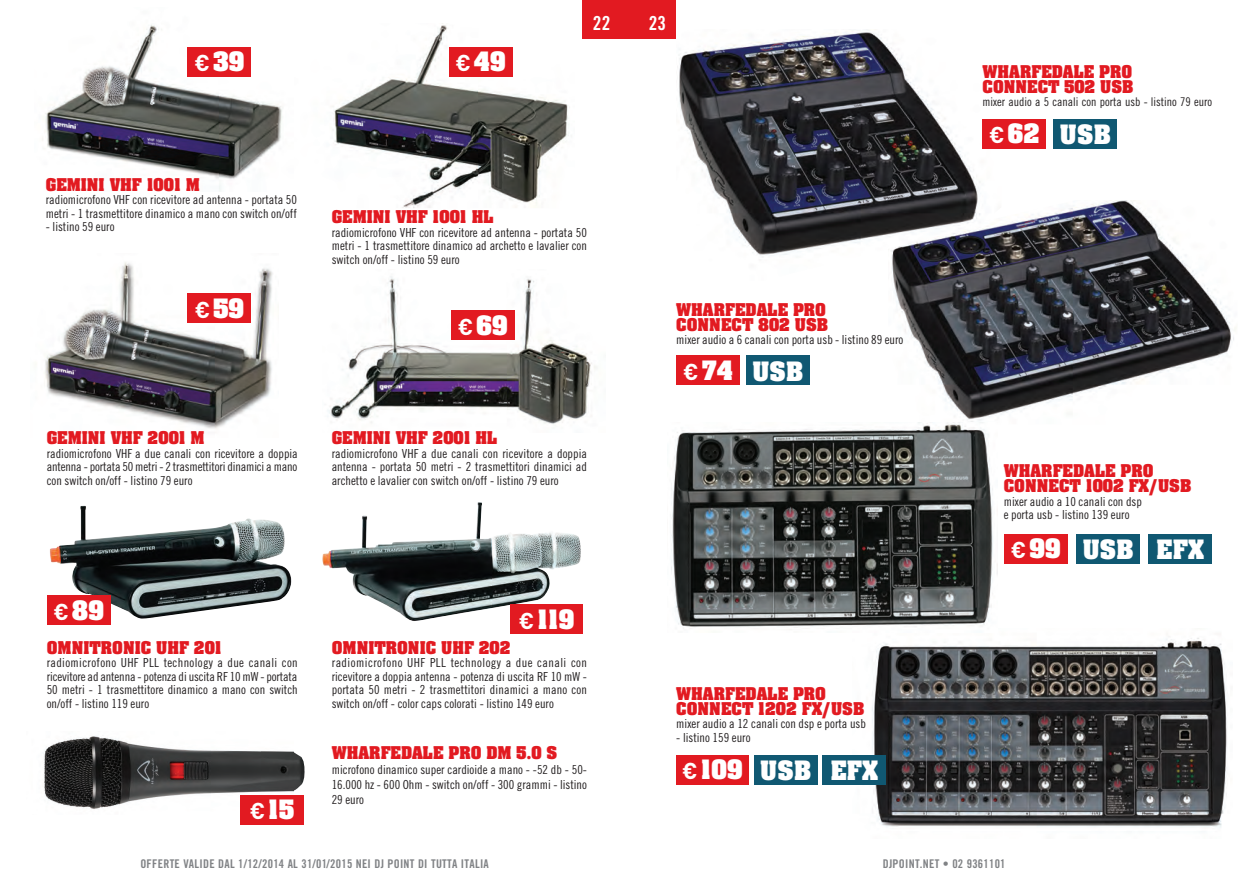
<style>
.page{position:relative;width:1259px;height:893px;background:#fff}
.page>*{position:absolute;margin:0;border:0;box-sizing:border-box;transform-origin:0 0}
.t1{font:700 22.8px "Aachen Std";letter-spacing:.015em;color:#fff}
.t2{font:19.35px "Trade Gothic LT Std Bd Cn 20";color:#fff}
.t3{font:700 15px/15px "Aachen Std";color:#e21a21}
.t4{font:12.45px/13.5px "Trade Gothic LT Std Cn 18";color:#231f20;text-align:justify}
.t5{font:12px "Trade Gothic LT Std Bd Cn 20";letter-spacing:.02em;color:#808285}
.t6{font:12px "Trade Gothic LT Std Cn 18";color:#231f20}
.s1{font-family:"DIN Pro"}
</style>
<div class="page">
<div style="left:583px;top:0;width:93px;height:38px;background:#e21a21"></div>
<img style="left:893px;top:200px;width:343px;height:223px">
<img style="left:872px;top:638px;width:355px;height:190px">
<img style="left:671px;top:423px;width:322px;height:206px">
<img style="left:679px;top:30px;width:322px;height:251px">
<div style="left:982px;top:119px;width:64px;height:30px;background:#e21a21"></div>
<div style="left:1053px;top:119px;width:64px;height:30px;background:#105872"></div>
<div style="left:676px;top:355px;width:64px;height:30px;background:#e21a21"></div>
<div style="left:746px;top:355px;width:64px;height:30px;background:#105872"></div>
<div style="left:1003px;top:534px;width:64px;height:30px;background:#e21a21"></div>
<div style="left:1076px;top:534px;width:64px;height:30px;background:#105872"></div>
<div style="left:1148px;top:534px;width:64px;height:30px;background:#105872"></div>
<div style="left:754px;top:755px;width:63px;height:30px;background:#105872"></div>
<div style="left:822px;top:755px;width:64px;height:30px;background:#105872"></div>
<div style="left:676px;top:755px;width:72px;height:30px;background:#e21a21"></div>
<img style="left:50px;top:506px;width:242px;height:113px">
<img style="left:322px;top:502px;width:259px;height:119px">
<img style="left:332px;top:23px;width:237px;height:185px">
<img style="left:42px;top:25px;width:240px;height:166px">
<img style="left:328px;top:276px;width:269px;height:148px">
<img style="left:45px;top:262px;width:228px;height:167px">
<div style="left:187px;top:47px;width:64px;height:30px;background:#e21a21"></div>
<div style="left:448px;top:47px;width:64px;height:30px;background:#e21a21"></div>
<div style="left:187px;top:293px;width:64px;height:30px;background:#e21a21"></div>
<div style="left:451px;top:310px;width:63px;height:30px;background:#e21a21"></div>
<div style="left:47px;top:595px;width:64px;height:30px;background:#e21a21"></div>
<div style="left:510px;top:604px;width:73px;height:30px;background:#e21a21"></div>
<img style="left:44px;top:736px;width:249px;height:73px">
<img style="left:261px;top:752px;width:44px;height:39px">
<div style="left:240px;top:795px;width:64px;height:30px;background:#e21a21"></div>
<h1 class="t1" style="left:194px;top:50px;width:51px"><span class="s1">€</span>39</h1>
<h1 class="t1" style="left:455px;top:50px;width:52px"><span class="s1">€</span>49</h1>
<h2 class="t2" style="left:593px;top:16px;width:19px">22</h2>
<h2 class="t2" style="left:648px;top:16px;width:19px">23</h2>
<p class="t3" style="left:46px;top:178px;width:155px">GEMINI VHF 1001 M</p>
<p class="t4" style="left:46px;top:194px;width:252px">radiomicrofono VHF con ricevitore ad antenna - portata 50 metri - 1 trasmettitore dinamico a mano con switch on/off</p>
<p class="t4" style="left:46px;top:221px;width:70px">- listino 59 euro</p>
<h1 class="t1" style="left:195px;top:296px;width:51px"><span class="s1">€</span>59</h1>
<p class="t3" style="left:332px;top:210px;width:163px">GEMINI VHF 1001 HL</p>
<p class="t4" style="left:332px;top:226px;width:257px">radiomicrofono VHF con ricevitore ad antenna - portata 50 metri - 1 trasmettitore dinamico ad archetto e lavalier con switch on/off - listino 59 euro</p>
<h1 class="t1" style="left:458px;top:313px;width:51px"><span class="s1">€</span>69</h1>
<p class="t3" style="left:47px;top:431px;width:159px">GEMINI VHF 2001 M</p>
<p class="t4" style="left:47px;top:447px;width:252px">radiomicrofono VHF a due canali con ricevitore a doppia antenna - portata 50 metri - 2 trasmettitori dinamici a mano con switch on/off - listino 79 euro</p>
<p class="t3" style="left:332px;top:431px;width:167px">GEMINI VHF 2001 HL</p>
<p class="t4" style="left:332px;top:447px;width:257px">radiomicrofono VHF a due canali con ricevitore a doppia antenna - portata 50 metri - 2 trasmettitori dinamici ad archetto e lavalier con switch on/off - listino 79 euro</p>
<p class="t3" style="left:676px;top:303px;width:153px">WHARFEDALE PRO<br>CONNECT 802 USB</p>
<p class="t4" style="left:676px;top:334px;width:229px">mixer audio a 6 canali con porta usb - listino 89 euro</p>
<h1 class="t1" style="left:683px;top:360px;width:122px"><span class="s1">€</span>74 USB</h1>
<h1 class="t1" style="left:53px;top:599px;width:52px"><span class="s1">€</span>89</h1>
<h1 class="t1" style="left:519px;top:608px;width:57px"><span class="s1">€</span>119</h1>
<p class="t3" style="left:47px;top:641px;width:176px">OMNITRONIC UHF 201</p>
<p class="t4" style="left:47px;top:657px;width:252px">radiomicrofono UHF PLL technology a due canali con ricevitore ad antenna - potenza di uscita RF 10 mW - portata 50 metri - 1 trasmettitore dinamico a mano con switch on/off - listino 119 euro</p>
<h1 class="t1" style="left:250px;top:798px;width:46px"><span class="s1">€</span>15</h1>
<p class="t3" style="left:332px;top:641px;width:180px">OMNITRONIC UHF 202</p>
<p class="t4" style="left:332px;top:657px;width:257px">radiomicrofono UHF PLL technology a due canali con ricevitore a doppia antenna - potenza di uscita RF 10 mW - portata 50 metri - 2 trasmettitori dinamici a mano con switch on/off - color caps colorati - listino 149 euro</p>
<p class="t3" style="left:332px;top:747px;width:227px">WHARFEDALE PRO DM 5.0 S</p>
<p class="t4" style="left:332px;top:763px;width:257px;line-height:15px">microfono dinamico super cardioide a mano - -52 db - 50- 16.000 hz - 600 Ohm - switch on/off - 300 grammi - listino 29 euro</p>
<p class="t3" style="left:676px;top:687px;width:190px">WHARFEDALE PRO<br>CONNECT 1202 FX/USB</p>
<p class="t4" style="left:676px;top:718px;width:191px">mixer audio a 12 canali con dsp e porta usb</p>
<p class="t4" style="left:676px;top:731px;width:76px">- listino 159 euro</p>
<h1 class="t1" style="left:682px;top:759px;width:197px"><span class="s1">€</span>109 USB EFX</h1>
<p class="t3" style="left:982px;top:65px;width:152px">WHARFEDALE PRO<br>CONNECT 502 USB</p>
<p class="t6" style="left:982px;top:97px;width:231px">mixer audio a 5 canali con porta usb - listino 79 euro</p>
<h1 class="t1" style="left:989px;top:123px;width:123px"><span class="s1">€</span>62 USB</h1>
<p class="t3" style="left:1003px;top:465px;width:189px">WHARFEDALE PRO<br>CONNECT 1002 FX/USB</p>
<p class="t4" style="left:1003px;top:496px;width:140px">mixer audio a 10 canali con dsp e porta usb - listino 139 euro</p>
<h1 class="t1" style="left:1011px;top:538px;width:195px"><span class="s1">€</span>99 USB EFX</h1>
<p class="t5" style="left:140px;top:859px;width:350px">OFFERTE VALIDE DAL 1/12/2014 AL 31/01/2015 NEI DJ POINT DI TUTTA ITALIA</p>
<p class="t5" style="left:883px;top:859px;width:124px">DJPOINT.NET • 02 9361101</p>
</div>
